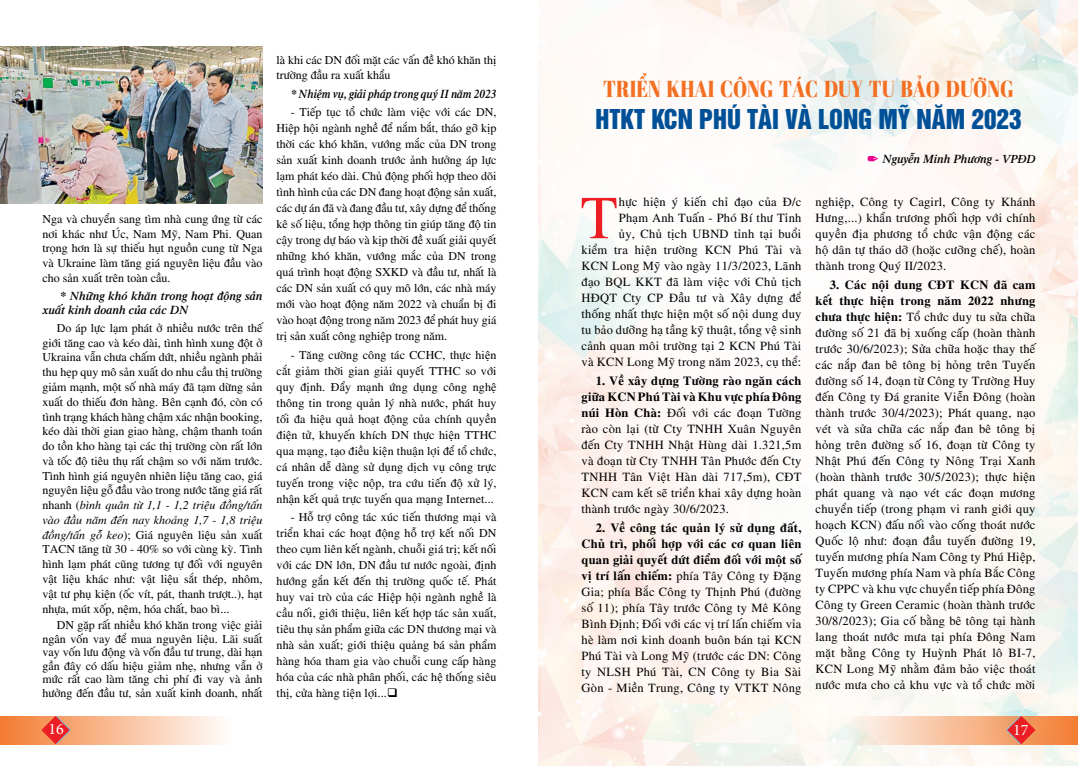
<style>
.page{position:relative;width:1078px;height:766px;background:#fff}
.page>*{position:absolute;margin:0;border:0;box-sizing:border-box;transform-origin:0 0}
.t1{font:60.8px "UTM Times";color:#ed1d24}
.t2{font:25px "UTM Helvet Ins";color:#005098}
.t3{font:23px "SVN Abril Fatface";color:#f36f21;scale:.82 1}
.t4{font:16px "Minion Pro";color:#fff}
.t5{font:12.5px/16px "UTM Times";letter-spacing:.02em;color:#000;text-align:justify}
.t6{font:12px/16px "UTM Times";color:#000;text-align:justify}
.t7{font:italic 700 12px/14.8px "UTM Times";color:#000}
.t8{font:italic 700 12px "UTM Times";color:#000;scale:.94 1}
.s1{font-style:normal}
.s2{font-style:italic}
.s3{font-weight:700}
.s4{font-size:11.8px}
</style>
<div class="page">
<img style="left:539px;top:0;width:538px;height:765px">
<svg style="left:846px;top:715px;width:231px;height:29px;background:#f6c19d"></svg>
<svg style="left:0;top:716px;width:221px;height:28px;background:#f9be99"></svg>
<svg style="left:41px;top:716px;width:30px;height:28px"></svg>
<svg style="left:1005px;top:715px;width:30px;height:29px"></svg>
<img style="left:0;top:46px;width:262px;height:158px">
<svg style="left:867px;top:156px;width:11px;height:5px"></svg>
<p class="t6" style="left:43px;top:210px;width:221px;line-height:14.8px">Nga và chuyển sang tìm nhà cung ứng từ các nơi khác như Úc, Nam Mỹ, Nam Phi. Quan trọng hơn là sự thiếu hụt nguồn cung từ Nga và Ukraine làm tăng giá nguyên liệu đầu vào cho sản xuất trên toàn cầu.</p>
<p class="t7" style="left:43px;top:287px;width:221px;text-indent:18px"><span class="s1">*</span> Những khó khăn trong hoạt động sản xuất kinh doanh của các DN</p>
<p class="t6" style="left:43px;top:319px;width:221px;line-height:14.8px;text-indent:14px">Do áp lực lạm phát ở nhiều nước trên thế giới tăng cao và kéo dài, tình hình xung đột ở Ukraina vẫn chưa chấm dứt, nhiều ngành phải thu hẹp quy mô sản xuất do nhu cầu thị trường giảm mạnh, một số nhà máy đã tạm dừng sản xuất do thiếu đơn hàng. Bên cạnh đó, còn có tình trạng khách hàng chậm xác nhận booking, kéo dài thời gian giao hàng, chậm thanh toán do tồn kho hàng tại các thị trường còn rất lớn và tốc độ tiêu thụ rất chậm so với năm trước.<br>Tình hình giá nguyên nhiên liệu tăng cao, giá nguyên liệu gỗ đầu vào trong nước tăng giá rất nhanh (<span class="s2">bình quân từ 1,1 - 1,2 triệu đồng/tấn vào đầu năm đến nay khoảng 1,7 - 1,8 triệu đồng/tấn gỗ keo</span>); Giá nguyên liệu sản xuất TACN tăng từ 30 - 40% so với cùng kỳ. Tình hình lạm phát cũng tương tự đối với nguyên vật liệu khác như: vật liệu sắt thép, nhôm, vật tư phụ kiện (ốc vít, pát, thanh trượt..), hạt nhựa, mút xốp, nệm, hóa chất, bao bì...</p>
<p class="t6" style="left:43px;top:617px;width:221px;line-height:13.6px;text-indent:14px">DN gặp rất nhiều khó khăn trong việc giải ngân vốn vay để mua nguyên liệu. Lãi suất vay vốn lưu động và vốn đầu tư trung, dài hạn gần đây có dấu hiệu giảm nhẹ, nhưng vẫn ở mức rất cao làm tăng chi phí đi vay và ảnh hưởng đến đầu tư, sản xuất kinh doanh, nhất</p>
<p class="t6" style="left:276px;top:52px;width:221px;line-height:14.8px">là khi các DN đối mặt các vấn đề khó khăn thị trường đầu ra xuất khẩu</p>
<p class="t8" style="left:291px;top:84px;width:220px">* Nhiệm vụ, giải pháp trong quý II năm 2023</p>
<p class="t6" style="left:276px;top:103px;width:221px;text-indent:14px">- Tiếp tục tổ chức làm việc với các DN, Hiệp hội ngành nghề để nắm bắt, tháo gỡ kịp thời các khó khăn, vướng mắc của DN trong sản xuất kinh doanh trước ảnh hưởng áp lực lạm phát kéo dài. Chủ động phối hợp theo dõi tình hình của các DN đang hoạt động sản xuất, các dự án đã và đang đầu tư, xây dựng để thống kê số liệu, tổng hợp thông tin giúp tăng độ tin cậy trong dự báo và kịp thời đề xuất giải quyết những khó khăn, vướng mắc của DN trong quá trình hoạt động SXKD và đầu tư, nhất là các DN sản xuất có quy mô lớn, các nhà máy mới vào hoạt động năm 2022 và chuẩn bị đi vào hoạt động trong năm 2023 để phát huy giá trị sản xuất công nghiệp trong năm.</p>
<p class="t6" style="left:276px;top:346px;width:221px;text-indent:14px">- Tăng cường công tác CCHC, thực hiện cắt giảm thời gian giải quyết TTHC so với quy định. Đẩy mạnh ứng dụng công nghệ thông tin trong quản lý nhà nước, phát huy tối đa hiệu quả hoạt động của chính quyền điện tử, khuyến khích DN thực hiện TTHC qua mạng, tạo điều kiện thuận lợi để tổ chức, cá nhân dễ dàng sử dụng dịch vụ công trực tuyến trong việc nộp, tra cứu tiến độ xử lý, nhận kết quả trực tuyến qua mạng Internet...</p>
<p class="t6" style="left:276px;top:508px;width:221px;text-indent:14px">- Hỗ trợ công tác xúc tiến thương mại và triển khai các hoạt động hỗ trợ kết nối DN theo cụm liên kết ngành, chuỗi giá trị; kết nối với các DN lớn, DN đầu tư nước ngoài, định hướng gắn kết đến thị trường quốc tế. Phát huy vai trò của các Hiệp hội ngành nghề là cầu nối, giới thiệu, liên kết hợp tác sản xuất, tiêu thụ sản phẩm giữa các DN thương mại và nhà sản xuất; giới thiệu quảng bá sản phẩm hàng hóa tham gia vào chuỗi cung cấp hàng hóa của các nhà phân phối, các hệ thống siêu thị, cửa hàng tiện lợi...❑</p>
<h3 class="t3" style="left:603px;top:71px;width:502px">TRIỂN KHAI CÔNG TÁC DUY TU BẢO DƯỠNG</h3>
<h2 class="t2" style="left:595px;top:98px;width:427px">HTKT KCN PHÚ TÀI VÀ LONG MỸ NĂM 2023</h2>
<p class="t5" style="left:581px;top:193px;width:221px;text-align:right">hực hiện ý kiến chỉ đạo của Đ/c<br>Phạm Anh Tuấn - Phó Bí thư Tỉnh<br>ủy, Chủ tịch UBND tỉnh tại buổi<br>kiểm tra hiện trường KCN Phú Tài và KCN Long Mỹ vào ngày 11/3/2023, Lãnh đạo BQL KKT đã làm việc với Chủ tịch HĐQT Cty CP Đầu tư và Xây dựng để thống nhất thực hiện một số nội dung duy tu bảo dưỡng hạ tầng kỹ thuật, tổng vệ sinh cảnh quan môi trường tại 2 KCN Phú Tài và KCN Long Mỹ trong năm 2023, cụ thể:</p>
<p class="t5" style="left:581px;top:372px;width:221px;text-indent:14px"><span class="s3">1. Về xây dựng Tường rào ngăn cách giữa KCN Phú Tài và Khu vực phía Đông núi Hòn Chà:</span> Đối với các đoạn Tường rào còn lại (từ Cty TNHH Xuân Nguyên đến Cty TNHH Nhật Hùng dài 1.321,5m và đoạn từ Cty TNHH Tân Phước đến Cty TNHH Tân Việt Hàn dài 717,5m), CĐT KCN cam kết sẽ triển khai xây dựng hoàn thành trước ngày 30/6/2023.</p>
<p class="t5" style="left:581px;top:519px;width:221px;text-indent:14px"><span class="s3">2. Về công tác quản lý sử dụng đất, Chủ trì, phối hợp với các cơ quan liên quan giải quyết dứt điểm đối với một số vị trí lấn chiếm:</span> phía Tây Công ty Đặng Gia; phía Bắc Công ty Thịnh Phú (đường số 11); phía Tây trước Công ty Mê Kông Bình Định; Đối với các vị trí lấn chiếm vỉa hè làm nơi kinh doanh buôn bán tại KCN Phú Tài và Long Mỹ (trước các DN: Công ty NLSH Phú Tài, CN Công ty Bia Sài Gòn - Miền Trung, Công ty VTKT Nông</p>
<h1 class="t1" style="left:580px;top:175px;width:39px">T</h1>
<p class="t7" style="left:882px;top:150px;width:154px">Nguyễn Minh Phương <span class="s4">- VPĐD</span></p>
<p class="t5" style="left:815px;top:193px;width:221px">nghiệp, Công ty Cagirl, Công ty Khánh Hưng,...) khẩn trương phối hợp với chính quyền địa phương tổ chức vận động các hộ dân tự tháo dỡ (hoặc cưỡng chế), hoàn thành trong Quý II/2023.</p>
<p class="t5" style="left:815px;top:276px;width:221px;text-indent:14px"><span class="s3">3. Các nội dung CĐT KCN đã cam kết thực hiện trong năm 2022 nhưng chưa thực hiện:</span> Tổ chức duy tu sửa chữa đường số 21 đã bị xuống cấp (hoàn thành trước 30/6/2023); Sửa chữa hoặc thay thế các nắp đan bê tông bị hỏng trên Tuyến đường số 14, đoạn từ Công ty Trường Huy đến Công ty Đá granite Viễn Đông (hoàn thành trước 30/4/2023); Phát quang, nạo vét và sửa chữa các nắp đan bê tông bị hỏng trên đường số 16, đoạn từ Công ty Nhật Phú đến Công ty Nông Trại Xanh (hoàn thành trước 30/5/2023); thực hiện phát quang và nạo vét các đoạn mương chuyển tiếp (trong phạm vi ranh giới quy hoạch KCN) đấu nối vào cống thoát nước Quốc lộ như: đoạn đầu tuyến đường 19, tuyến mương phía Nam Công ty Phú Hiệp, Tuyến mương phía Nam và phía Bắc Công ty CPPC và khu vực chuyển tiếp phía Đông Công ty Green Ceramic (hoàn thành trước 30/8/2023); Gia cố bằng bê tông tại hành lang thoát nước mưa tại phía Đông Nam mặt bằng Công ty Huỳnh Phát lô BI-7, KCN Long Mỹ nhằm đảm bảo việc thoát nước mưa cho cả khu vực và tổ chức mời</p>
<h3 class="t4" style="left:48px;top:718px;width:17px">16</h3>
<h3 class="t4" style="left:1012px;top:718px;width:17px">17</h3>
</div>
